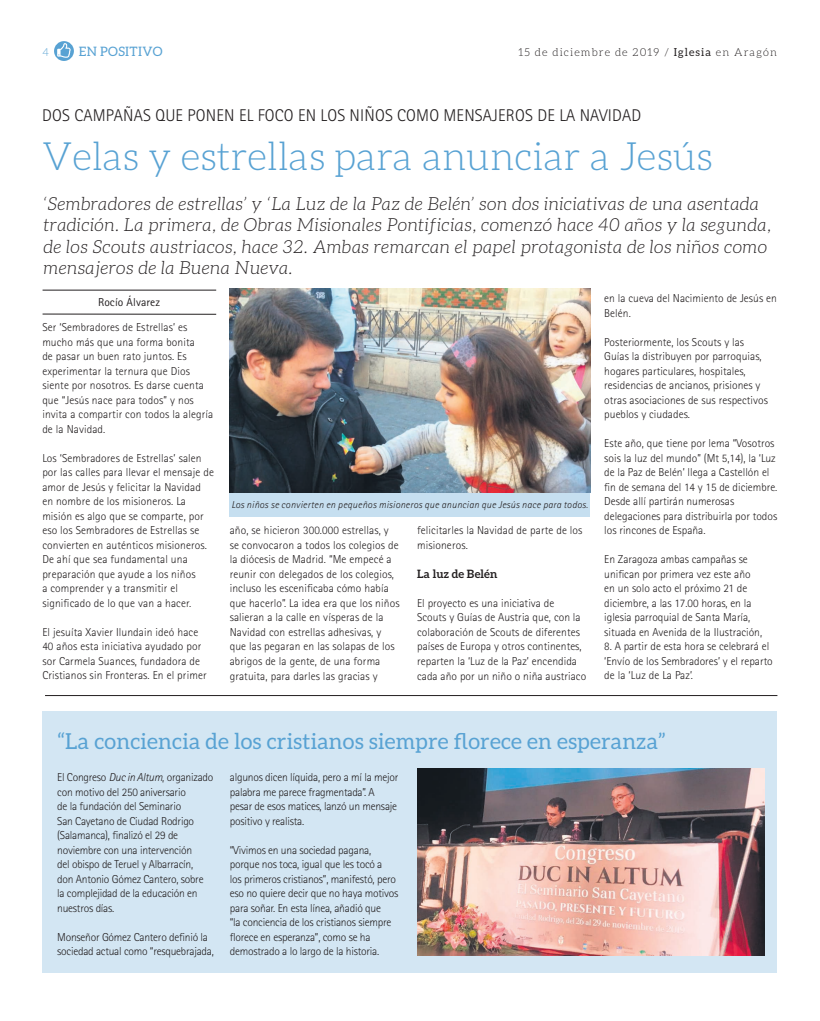
<style>
.page{position:relative;width:820px;height:1021px;background:#fff}
.page>*{position:absolute;margin:0;border:0;box-sizing:border-box;transform-origin:0 0}
.t1{font:300 39px "Aleo";color:#58a2d3}
.t2{font:22px "Aleo";letter-spacing:.01em;color:#58a2d3}
.t3{font:italic 300 18px/21px "Aleo";letter-spacing:.025em;color:#231f20}
.t4{font:300 17px "Rotis Sans Serif";letter-spacing:.01em;color:#231f20}
.t5{font:13px "Aleo";letter-spacing:.025em;color:#58a2d3}
.t6{font:300 11.5px/14.5px "Rotis Sans Serif";letter-spacing:.005em;color:#231f20}
.t7{font:300 11.5px/14.5px "Rotis Sans Serif";letter-spacing:-.02em;color:#231f20}
.t8{font:11.5px "Rotis Sans Serif";letter-spacing:.01em;color:#231f20}
.t9{font:700 11.5px "Aleo";letter-spacing:.005em;color:#231f20}
.t10{font:300 11px "Aleo";letter-spacing:.1em;color:#231f20}
.t11{font:300 11px "Aleo";color:#58a2d3}
.t12{font:italic 300 10px "Rotis Sans Serif";letter-spacing:.025em;color:#231f20}
.s1{font-weight:400}
.s2{font-style:italic}
</style>
<div class="page">
<div style="left:43px;top:711px;width:734px;height:261px;background:#d3e6f3"></div>
<svg style="left:54px;top:41px;width:20px;height:20px"></svg>
<div style="left:230px;top:493px;width:360px;height:23px;background:#c6dff0"></div>
<hr style="left:43px;top:290px;width:173px;height:1px;background:#231f20">
<hr style="left:43px;top:314px;width:173px;height:1px;background:#231f20">
<img style="left:230px;top:288px;width:360px;height:205px">
<hr style="left:45px;top:695px;width:732px;height:1px;background:#231f20">
<img style="left:417px;top:768px;width:347px;height:187px">
<p class="t11" style="left:43px;top:46px;width:8px">4</p>
<p class="t5" style="left:79px;top:44px;width:85px">EN POSITIVO</p>
<p class="t10" style="left:518px;top:46px;width:260px">15 de diciembre de 2019 / <span class="s1">Iglesia</span> en Aragón</p>
<h3 class="t4" style="left:42px;top:106px;width:600px">DOS CAMPAÑAS QUE PONEN EL FOCO EN LOS NIÑOS COMO MENSAJEROS DE LA NAVIDAD</h3>
<h1 class="t1" style="left:43px;top:135px;width:671px">Velas y estrellas para anunciar a Jesús</h1>
<p class="t3" style="left:43px;top:193px;width:728px">‘Sembradores de estrellas’ y ‘La Luz de la Paz de Belén’ son dos iniciativas de una asentada tradición. La primera, de Obras Misionales Pontificias, comenzó hace 40 años y la segunda, de los Scouts austriacos, hace 32. Ambas remarcan el papel protagonista de los niños como mensajeros de la Buena Nueva.</p>
<p class="t8" style="left:98px;top:295px;width:64px">Rocío Álvarez</p>
<p class="t6" style="left:42px;top:320px;width:172px">Ser ‘Sembradores de Estrellas’ es mucho más que una forma bonita<br>de pasar un buen rato juntos. Es experimentar la ternura que Dios siente por nosotros. Es darse cuenta que “Jesús nace para todos” y nos invita a compartir con todos la alegría de la Navidad.</p>
<p class="t6" style="left:42px;top:450px;width:173px">Los ‘Sembradores de Estrellas’ salen por las calles para llevar el mensaje de amor de Jesús y felicitar la Navidad en nombre de los misioneros. La misión es algo que se comparte, por eso los Sembradores de Estrellas se convierten en auténticos misioneros.<br>De ahí que sea fundamental una preparación que ayude a los niños<br>a comprender y a transmitir el significado de lo que van a hacer.</p>
<p class="t6" style="left:42px;top:625px;width:166px">El jesuíta Xavier Ilundain ideó hace 40 años esta iniciativa ayudado por sor Carmela Suances, fundadora de Cristianos sin Fronteras. En el primer</p>
<p class="t12" style="left:231px;top:499px;width:358px">Los niños se convierten en pequeños misioneros que anuncian que Jesús nace para todos.</p>
<p class="t6" style="left:229px;top:523px;width:171px">año, se hicieron 300.000 estrellas, y se convocaron a todos los colegios de la diócesis de Madrid. “Me empecé a reunir con delegados de los colegios, incluso les escenificaba cómo había que hacerlo”. La idea era que los niños salieran a la calle en vísperas de la Navidad con estrellas adhesivas, y que las pegaran en las solapas de los abrigos de la gente, de una forma gratuita, para darles las gracias y</p>
<p class="t6" style="left:417px;top:523px;width:167px">felicitarles la Navidad de parte de los misioneros.</p>
<p class="t9" style="left:417px;top:567px;width:82px">La luz de Belén</p>
<p class="t6" style="left:417px;top:596px;width:170px">El proyecto es una iniciativa de Scouts y Guías de Austria que, con la colaboración de Scouts de diferentes países de Europa y otros continentes, reparten la ‘Luz de la Paz’ encendida cada año por un niño o niña austriaco</p>
<p class="t6" style="left:604px;top:291px;width:174px">en la cueva del Nacimiento de Jesús en<br>Belén.</p>
<p class="t6" style="left:604px;top:334px;width:165px">Posteriormente, los Scouts y las Guías la distribuyen por parroquias, hogares particulares, hospitales, residencias de ancianos, prisiones y otras asociaciones de sus respectivos pueblos y ciudades.</p>
<p class="t6" style="left:604px;top:436px;width:174px">Este año, que tiene por lema “Vosotros sois la luz del mundo” (Mt 5,14), la ‘Luz de la Paz de Belén’ llega a Castellón el fin de semana del 14 y 15 de diciembre.<br>Desde allí partirán numerosas delegaciones para distribuirla por todos los rincones de España.</p>
<p class="t6" style="left:604px;top:552px;width:159px">En Zaragoza ambas campañas se unifican por primera vez este año en un solo acto el próximo 21 de diciembre, a las 17.00 horas, en la iglesia parroquial de Santa María, situada en Avenida de la Ilustración,</p>
<p class="t6" style="left:604px;top:639px;width:170px">8. A partir de esta hora se celebrará el ‘Envío de los Sembradores’ y el reparto de la ‘Luz de La Paz’.</p>
<h2 class="t2" style="left:57px;top:729px;width:609px">“La conciencia de los cristianos siempre florece en esperanza”</h2>
<p class="t7" style="left:57px;top:769px;width:158px">El Congreso <span class="s2">Duc in Altum</span>, organizado con motivo del 250 aniversario<br>de la fundación del Seminario<br>San Cayetano de Ciudad Rodrigo (Salamanca), finalizó el 29 de noviembre con una intervención<br>del obispo de Teruel y Albarracín,<br>don Antonio Gómez Cantero, sobre la complejidad de la educación en nuestros días.</p>
<p class="t7" style="left:57px;top:929px;width:158px">Monseñor Gómez Cantero definió la sociedad actual como “resquebrajada,</p>
<p class="t7" style="left:230px;top:770px;width:170px">algunos dicen líquida, pero a mí la mejor palabra me parece fragmentada”. A pesar de esos matices, lanzó un mensaje positivo y realista.</p>
<p class="t7" style="left:230px;top:842px;width:170px">“Vivimos en una sociedad pagana, porque nos toca, igual que les tocó a<br>los primeros cristianos”, manifestó, pero eso no quiere decir que no haya motivos para soñar. En esta línea, añadió que<br>“la conciencia de los cristianos siempre florece en esperanza”, como se ha demostrado a lo largo de la historia.</p>
</div>
